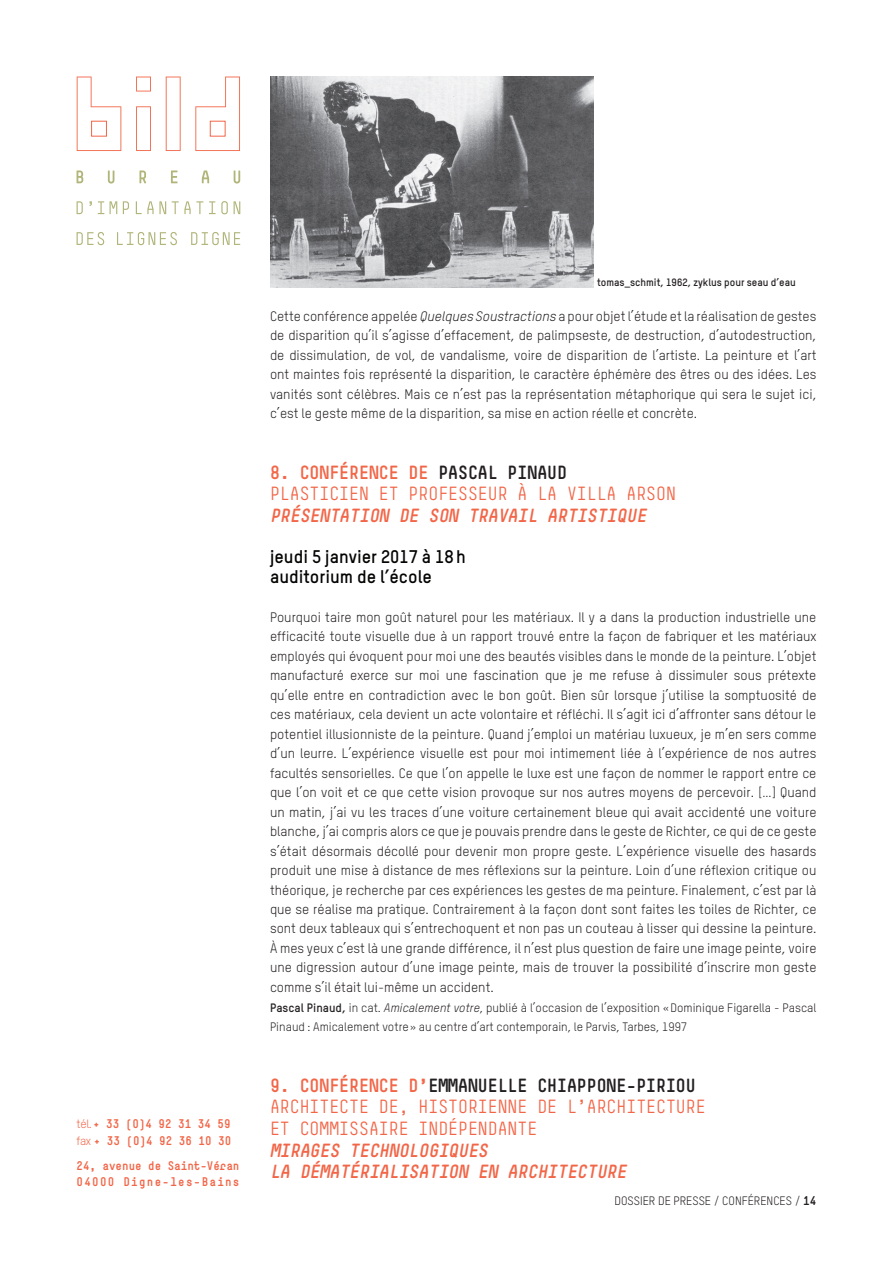
<style>
.page{position:relative;width:893px;height:1263px;background:#fff}
.page>*{position:absolute;margin:0;border:0;box-sizing:border-box;transform-origin:0 0}
.t1{font:18px/21.6px "Simple";color:#f26648}
.t2{font:italic 700 18px/21.6px "Simple";color:#f26648}
.t3{font:700 18px/19.5px "TSTARPRO";color:#040503}
.t4{font:700 18px "Simple";color:#231f20}
.t5{font:700 18px "Simple";color:#f26648}
.t6{font:13.5px/19.5px "TSTARPRO";color:#231f20;text-align:justify}
.t7{font:12px/19.5px "TSTARPRO";color:#231f20}
.t8{font:700 11.85px/16.5px "Simple";letter-spacing:.005em;color:#f26648}
.t9{font:700 10.5px "TSTARPRO";color:#231f20}
.s1{font-family:"TSTARPRO";font-weight:400}
.s2{font-style:italic}
.s3{font-weight:700}
.s4{font-weight:700;color:#231f20}
.s5{color:#231f20}
.s6{font-family:"Simple";font-weight:700}
</style>
<div class="page">
<img style="left:270px;top:77px;width:323px;height:211px">
<svg style="left:77px;top:170px;width:6px;height:13px"></svg>
<svg style="left:108px;top:170px;width:6px;height:13px"></svg>
<svg style="left:139px;top:170px;width:7px;height:13px"></svg>
<svg style="left:171px;top:170px;width:7px;height:13px"></svg>
<svg style="left:202px;top:170px;width:7px;height:13px"></svg>
<svg style="left:234px;top:170px;width:6px;height:13px"></svg>
<svg style="left:77px;top:201px;width:6px;height:13px"></svg>
<svg style="left:98px;top:201px;width:6px;height:13px"></svg>
<svg style="left:110px;top:201px;width:7px;height:13px"></svg>
<svg style="left:123px;top:201px;width:6px;height:13px"></svg>
<svg style="left:136px;top:201px;width:30px;height:13px"></svg>
<svg style="left:172px;top:201px;width:31px;height:13px"></svg>
<svg style="left:209px;top:201px;width:19px;height:13px"></svg>
<svg style="left:234px;top:201px;width:6px;height:13px"></svg>
<svg style="left:77px;top:232px;width:27px;height:13px"></svg>
<svg style="left:117px;top:232px;width:60px;height:13px"></svg>
<svg style="left:191px;top:232px;width:49px;height:13px"></svg>
<svg style="left:166px;top:77px;width:15px;height:74px"></svg>
<svg style="left:77px;top:77px;width:44px;height:74px"></svg>
<div style="left:91px;top:121px;width:16px;height:16px;border:1px solid #f26648"></div>
<svg style="left:136px;top:106px;width:15px;height:45px"></svg>
<svg style="left:136px;top:77px;width:15px;height:15px"></svg>
<svg style="left:195px;top:77px;width:45px;height:74px"></svg>
<div style="left:210px;top:121px;width:16px;height:16px;border:1px solid #f26648"></div>
<p class="t8" style="left:77px;top:1116px;width:156px"><span class="s1">tél.</span>+ 33 (0)4 92 31 34 59 <span class="s1">fax</span> + 33 (0)4 92 36 10 30</p>
<p class="t8" style="left:77px;top:1157px;width:164px">24, AVENUE DE SAINT-VÉRAN<br>04000 DIGNE-LES-BAINS</p>
<p class="t9" style="left:597px;top:275px;width:200px">tomas_schmit, 1962, zyklus pour seau d’eau</p>
<p class="t6" style="left:270px;top:306px;width:548px">Cette conférence appelée <span class="s2">Quelques Soustractions</span> a pour objet l’étude et la réalisation de gestes de disparition qu’il s’agisse d’effacement, de palimpseste, de destruction, d’autodestruction, de dissimulation, de vol, de vandalisme, voire de disparition de l’artiste. La peinture et l’art ont maintes fois représenté la disparition, le caractère éphémère des êtres ou des idées. Les vanités sont célèbres. Mais ce n’est pas la représentation métaphorique qui sera le sujet ici, c’est le geste même de la disparition, sa mise en action réelle et concrète.</p>
<h1 class="t1" style="left:270px;top:461px;width:407px"><span class="s3">8. CONFÉRENCE DE</span> <span class="s4">PASCAL PINAUD<br></span>PLASTICIEN ET PROFESSEUR À LA VILLA ARSON</h1>
<h1 class="t2" style="left:270px;top:504px;width:382px">PRÉSENTATION DE SON TRAVAIL ARTISTIQUE</h1>
<h1 class="t3" style="left:270px;top:546px;width:197px">jeudi 5 janvier 2017 à 18h auditorium de l’école</h1>
<p class="t6" style="left:270px;top:607px;width:548px">Pourquoi taire mon goût naturel pour les matériaux. Il y a dans la production industrielle une efficacité toute visuelle due à un rapport trouvé entre la façon de fabriquer et les matériaux employés qui évoquent pour moi une des beautés visibles dans le monde de la peinture. L’objet manufacturé exerce sur moi une fascination que je me refuse à dissimuler sous prétexte qu’elle entre en contradiction avec le bon goût. Bien sûr lorsque j’utilise la somptuosité de ces matériaux, cela devient un acte volontaire et réfléchi. I l s’agit ici d’affronter sans détour le potentiel illusionniste de la peinture. Quand j’emploi un matériau luxueux, je m’en sers comme d’un leurre. L’expérience visuelle est pour moi intimement liée à l’expérience de nos autres facultés sensorielles. Ce que l’on appelle le luxe est une façon de nommer le rapport entre ce que l’on voit et ce que cette vision provoque sur nos autres moyens de percevoir. […] Quand un matin, j’ai vu les traces d’une voiture certainement bleue qui avait accidenté une voiture blanche, j’ai compris alors ce que je pouvais prendre dans le geste de Richter, ce qui de ce geste s’était désormais décollé pour devenir mon propre geste. L’expérience visuelle des hasards produit une mise à distance de mes réflexions sur la peinture. Loin d’une réflexion critique ou théorique, je recherche par ces expériences les gestes de ma peinture. Finalement, c’est par là que se réalise ma pratique. Contrairement à la façon dont sont faites les toiles de Richter, ce sont deux tableaux qui s’entrechoquent et non pas un couteau à lisser qui dessine la peinture.<br>À mes yeux c’est là une grande différence, il n’est plus question de faire une image peinte, voire une digression autour d’une image peinte, mais de trouver la possibilité d’inscrire mon geste comme s’il était lui-même un accident.</p>
<p class="t7" style="left:270px;top:997px;width:548px"><span class="s3">Pascal Pinaud,</span> in cat. <span class="s2">Amicalement votre</span>, publié à l’occasion de l’exposition «Dominique Figarella - Pascal<br>Pinaud : Amicalement votre» au centre d’art contemporain, le Parvis, Tarbes, 1997</p>
<h1 class="t5" style="left:270px;top:1074px;width:169px">9. CONFÉRENCE D’<span class="s5">EMMA</span></h1>
<h1 class="t4" style="left:468px;top:1074px;width:229px">NUELLE CHIAPPONE-PIRIOU</h1>
<h1 class="t1" style="left:270px;top:1096px;width:437px">ARCHITECTE DE , HISTORIENNE DE L’ARCHITECTURE<br>ET COMMISSAIRE INDÉPENDANTE</h1>
<h1 class="t2" style="left:270px;top:1139px;width:362px">MIRAGES TECHNOLOGIQUES<br>LA DÉMATÉRIALISATION EN ARCHITECTURE</h1>
<p class="t7" style="left:615px;top:1190px;width:115px">DOSSIER DE PRESSE / CONFÉRENCE</p>
<p class="t7" style="left:786px;top:1190px;width:32px">S / <span class="s6">14</span></p>
</div>
